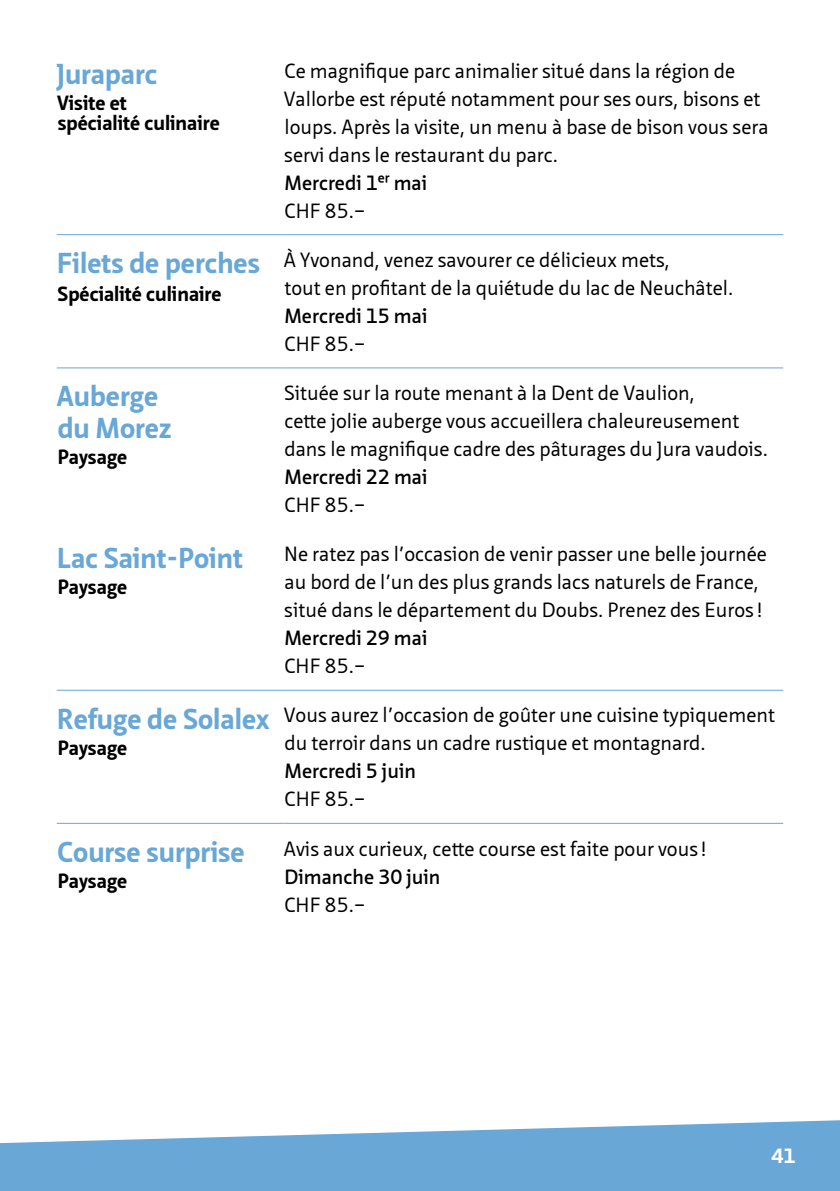
<style>
.page{position:relative;width:840px;height:1191px;background:#fff}
.page>*{position:absolute;margin:0;border:0;box-sizing:border-box;transform-origin:0 0}
.t1{font:700 28px/32px "Neue Sans Pro";color:#68a7d6}
.t2{font:20px/28px "Neue Sans Pro";color:#000}
.t3{font:600 20px "Neue Sans Pro";color:#000}
.t4{font:700 20px/20px "Neue Sans Pro";color:#000}
.t5{font:700 20px "Neue Sans Pro";color:#fff}
</style>
<div class="page">
<hr style="left:57px;top:823px;width:226px;height:1px;background:#68a7d6">
<hr style="left:283px;top:823px;width:499px;height:1px;background:#68a7d6">
<hr style="left:57px;top:690px;width:226px;height:1px;background:#68a7d6">
<hr style="left:283px;top:690px;width:499px;height:1px;background:#68a7d6">
<hr style="left:57px;top:367px;width:226px;height:1px;background:#68a7d6">
<hr style="left:283px;top:367px;width:499px;height:1px;background:#68a7d6">
<hr style="left:57px;top:234px;width:226px;height:1px;background:#68a7d6">
<hr style="left:283px;top:234px;width:499px;height:1px;background:#68a7d6">
<svg style="left:0;top:1120px;width:839px;height:71px;fill:#68a7d6"></svg>
<h1 class="t1" style="left:57px;top:57px;width:102px">Juraparc</h1>
<p class="t4" style="left:57px;top:92px;width:164px">Visite et<br>spécialité culinaire</p>
<p class="t2" style="left:284px;top:56px;width:486px">Ce magnifique parc animalier situé dans la région de Vallorbe est réputé notamment pour ses ours, bisons et loups. Après la visite, un menu à base de bison vous sera servi dans le restaurant du parc.</p>
<p class="t3" style="left:284px;top:169px;width:144px">Mercredi 1er mai</p>
<p class="t2" style="left:284px;top:196px;width:83px">CHF 85.–</p>
<h1 class="t1" style="left:57px;top:247px;width:204px">Filets de perches</h1>
<p class="t4" style="left:58px;top:284px;width:165px">Spécialité culinaire</p>
<p class="t2" style="left:284px;top:245px;width:450px">À Yvonand, venez savourer ce délicieux mets,<br>tout en profitant de la quiétude du lac de Neuchâtel.</p>
<p class="t3" style="left:284px;top:303px;width:144px">Mercredi 15 mai</p>
<p class="t2" style="left:284px;top:329px;width:83px">CHF 85.–</p>
<h1 class="t1" style="left:57px;top:380px;width:116px">Auberge du Morez</h1>
<p class="t4" style="left:58px;top:447px;width:71px">Paysage</p>
<p class="t2" style="left:284px;top:379px;width:485px">Située sur la route menant à la Dent de Vaulion,<br>cette jolie auberge vous accueillera chaleureusement dans le magnifique cadre des pâturages du Jura vaudois.</p>
<p class="t3" style="left:284px;top:464px;width:144px">Mercredi 22 mai</p>
<p class="t2" style="left:284px;top:491px;width:83px">CHF 85.–</p>
<h1 class="t1" style="left:57px;top:541px;width:187px">Lac Saint-Point</h1>
<p class="t4" style="left:58px;top:576px;width:71px">Paysage</p>
<p class="t2" style="left:284px;top:540px;width:484px">Ne ratez pas l’occasion de venir passer une belle journée au bord de l’un des plus grands lacs naturels de France, situé dans le département du Doubs. Prenez des Euros !</p>
<p class="t3" style="left:284px;top:625px;width:144px">Mercredi 29 mai</p>
<p class="t2" style="left:284px;top:652px;width:83px">CHF 85.–</p>
<h1 class="t1" style="left:57px;top:702px;width:213px">Refuge de Solalex</h1>
<p class="t4" style="left:58px;top:737px;width:71px">Paysage</p>
<p class="t2" style="left:284px;top:701px;width:492px">Vous aurez l’occasion de goûter une cuisine typiquement du terroir dans un cadre rustique et montagnard.</p>
<p class="t3" style="left:284px;top:758px;width:133px">Mercredi 5 juin</p>
<p class="t2" style="left:284px;top:785px;width:83px">CHF 85.–</p>
<h1 class="t1" style="left:57px;top:835px;width:189px">Course surprise</h1>
<p class="t4" style="left:58px;top:870px;width:71px">Paysage</p>
<p class="t2" style="left:284px;top:834px;width:424px">Avis aux curieux, cette course est faite pour vous !</p>
<p class="t3" style="left:284px;top:863px;width:157px">Dimanche 30 juin</p>
<p class="t2" style="left:284px;top:890px;width:83px">CHF 85.–</p>
<p class="t5" style="left:771px;top:1143px;width:25px">41</p>
</div>
